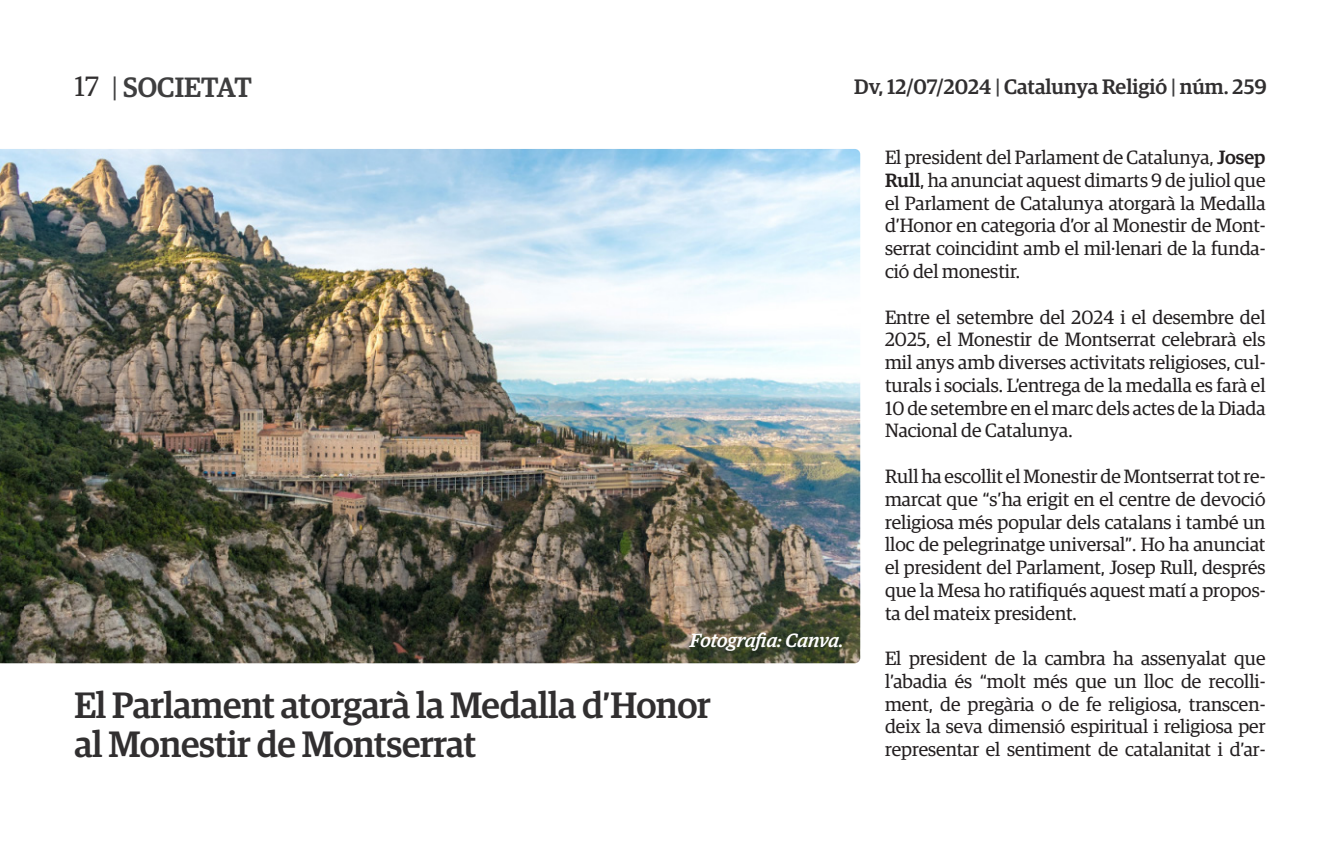
<style>
.page{position:relative;width:1340px;height:844px;background:#fff}
.page>*{position:absolute;margin:0;border:0;box-sizing:border-box;transform-origin:0 0}
.t1{font:500 36.75px/38.5px "Guardian Egyp";letter-spacing:-.01em;color:#312f30}
.t2{font:500 28px "Guardian Egyp";color:#3e3e3f}
.t3{font:500 21px "Guardian Egyp";color:#312f30}
.t4{font:19.25px/22.8px "Guardian Egyp";color:#231f20;text-align:justify}
.t5{font:italic 500 19.25px "Guardian Egyp";color:#fff}
.s1{font-weight:400;color:#312f30}
.s2{font-weight:400}
.s3{color:#3e3e3f}
.s4{font-weight:500}
</style>
<div class="page">
<img style="left:0;top:149px;width:860px;height:514px">
<h2 class="t2" style="left:74px;top:67px;width:179px"><span class="s1">17</span> <span class="s2">|</span> SOCIETAT</h2>
<p class="t3" style="left:854px;top:71px;width:414px">Dv, 12/07/2024 <span class="s3">|</span> Catalunya Religió <span class="s3">|</span> núm. 259</p>
<p class="t5" style="left:690px;top:626px;width:155px">Fotografia: Canva.</p>
<p class="t1" style="left:74px;top:683px;width:638px">El Parlament atorgarà la Medalla d’Honor al Monestir de Montserrat</p>
<p class="t4" style="left:885px;top:145px;width:382px">El president del Parlament de Catalunya, <span class="s4">Josep Rull</span>, ha anunciat aquest dimarts 9 de juliol que el Parlament de Catalunya atorgarà la Medalla d’Honor en categoria d’or al Monestir de Mont&shy;serrat coincidint amb el mil·lenari de la funda&shy;ció del monestir.</p>
<p class="t4" style="left:885px;top:304px;width:382px">Entre el setembre del 2024 i el desembre del 2025, el Monestir de Montserrat celebrarà els mil anys amb diverses activitats religioses, cul&shy;turals i socials. L’entrega de la medalla es farà el 10 de setembre en el marc dels actes de la Diada Nacional de Catalunya.</p>
<p class="t4" style="left:885px;top:463px;width:382px">Rull ha escollit el Monestir de Montserrat tot re&shy;marcat que “s’ha erigit en el centre de devoció religiosa més popular dels catalans i també un lloc de pelegrinatge universal”. Ho ha anunciat el president del Parlament, Josep Rull, després que la Mesa ho ratifiqués aquest matí a propos&shy;ta del mateix president.</p>
<p class="t4" style="left:885px;top:645px;width:382px">El president de la cambra ha assenyalat que l’abadia és “molt més que un lloc de recolli&shy;ment, de pregària o de fe religiosa, transcen&shy;deix la seva dimensió espiritual i religiosa per representar el sentiment de catalanitat i d’ar-</p>
</div>
